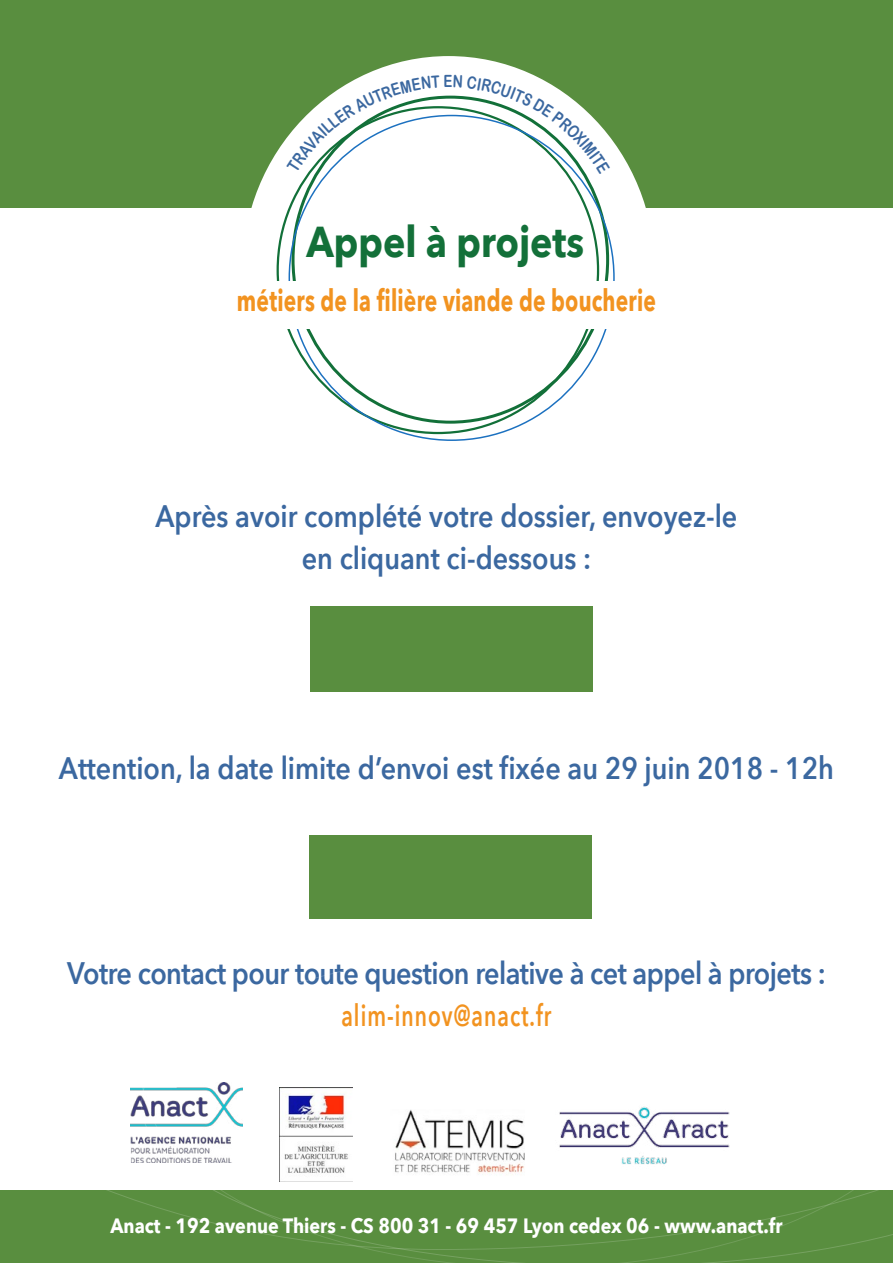
<style>
.page{position:relative;width:893px;height:1263px;background:#fff}
.page>*{position:absolute;margin:0;border:0;box-sizing:border-box;transform-origin:0 0}
.t1{font:700 43.2px "Avenir Next";color:#137039;scale:.87 1}
.t2{font:600 31.05px/42px "Avenir Next";color:#3b68a0;text-align:center;scale:.87 1}
.t3{font:600 31.05px "Avenir Next";letter-spacing:-.02em;color:#3b68a0;scale:.87 1}
.t4{font:700 30.3px "Avenir Next";letter-spacing:.01em;color:#f29320;scale:.69 1}
.t5{font:600 30.3px "Avenir Next";letter-spacing:.05em;color:#f29320;scale:.69 1}
.t6{font:700 20.7px "Avenir Next";color:#fff;scale:.87 1}
.t7{font:16.95px "Arial Rounded MT Bold";color:#3b68a0;scale:.8 1}
</style>
<div class="page">
<div style="left:0;top:0;width:893px;height:207px;background:#598e3f"></div>
<svg style="left:240px;top:58px;width:409px;height:383px"></svg>
<div style="left:305px;top:217px;width:280px;height:64px;background:#fff"></div>
<div style="left:0;top:281px;width:893px;height:47px;background:#fff"></div>
<div style="left:0;top:1191px;width:893px;height:72px;background:#598e3f"></div>
<svg style="left:0;top:873px;width:893px;height:377px"></svg>
<div style="left:310px;top:607px;width:283px;height:85px;background:#598e3f"></div>
<div style="left:309px;top:834px;width:282px;height:84px;background:#598e3f"></div>
<svg style="left:286px;top:76px;width:154px;height:97px;background:#dae6da"></svg>
<svg style="left:454px;top:75px;width:156px;height:100px;background:#dbe8dc"></svg>
<p class="t7" style="left:444px;top:71px;width:13px">E</p>
<h1 class="t1" style="left:306px;top:214px;width:321px">Appel à projets</h1>
<p class="t4" style="left:237px;top:281px;width:609px">métiers de la filière viande de boucherie</p>
<p class="t2" style="left:156px;top:496px;width:670px">Après avoir complété votre dossier, envoyez-le en cliquant ci-dessous :</p>
<p class="t2" style="left:59px;top:748px;width:892px">Attention, la date limite d’envoi est fixée au 29 juin 2018 - 12h</p>
<p class="t3" style="left:67px;top:952px;width:873px">Votre contact pour toute question relative à cet appel à projets :</p>
<p class="t5" style="left:341px;top:995px;width:306px">alim-innov@anact.fr</p>
<p class="t6" style="left:111px;top:1212px;width:774px">Anact - 192 avenue Thiers - CS 800 31 - 69 457 Lyon cedex 06 - www.anact.fr</p>
</div>
